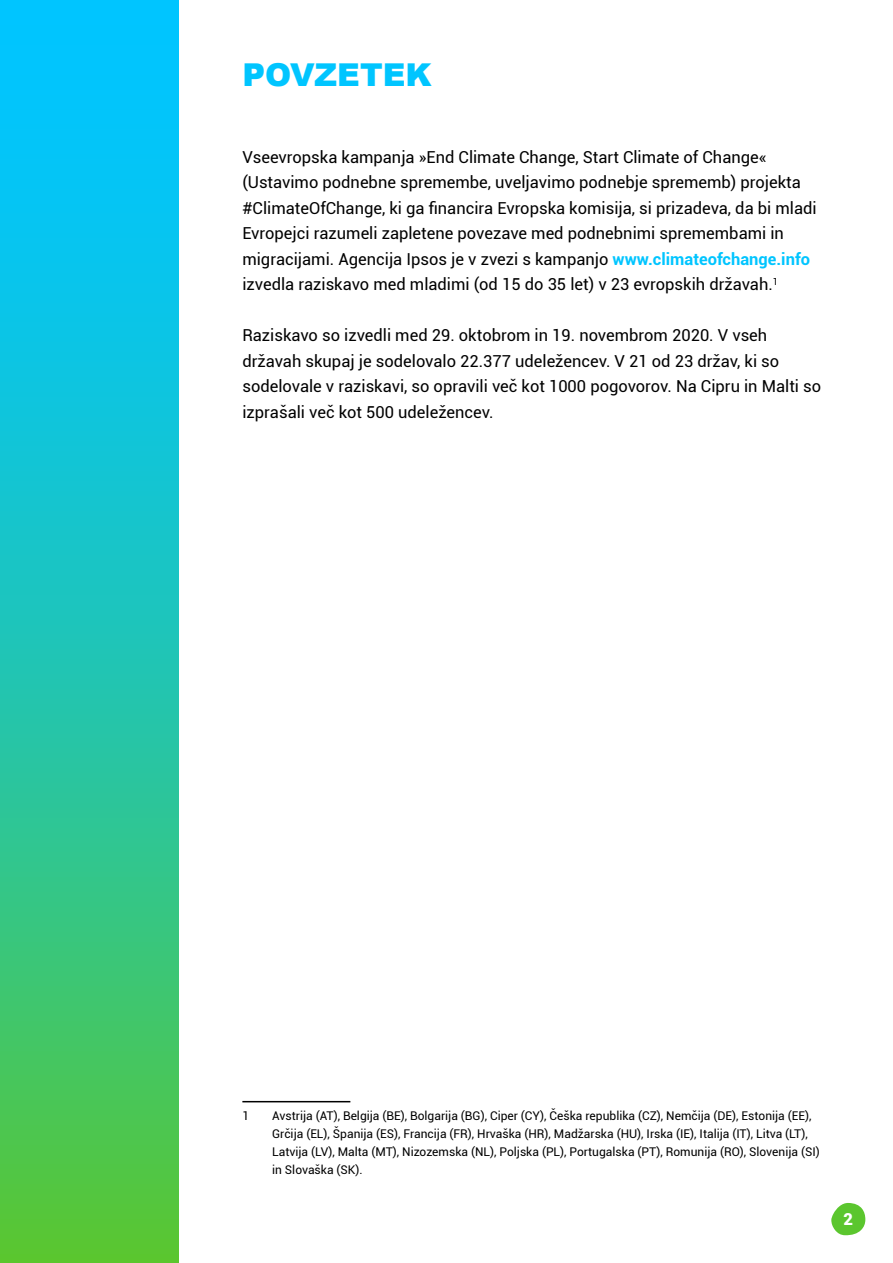
<style>
.page{position:relative;width:893px;height:1263px;background:#fff}
.page>*{position:absolute;margin:0;border:0;box-sizing:border-box;transform-origin:0 0}
.t1{font:900 31.5px "Arial";color:#00c5ff}
.TEKST{font:16.5px/25.5px "Roboto";color:#000}
.TEKST-2{font:900 16.5px "Roboto";color:#fff}
.TEKST-3{font:12px/18px "Roboto";color:#000}
.s1{font-weight:700;color:#00c5ff}
</style>
<div class="page">
<svg style="left:0;top:0;width:179px;height:1263px;background:#23c5ae"></svg>
<svg style="left:831px;top:1203px;width:34px;height:32px"></svg>
<hr style="left:242px;top:1101px;width:108px;height:1px;background:#000">
<p class="t1" style="left:242px;top:52px;width:191px">POVZETEK</p>
<p class="TEKST" style="left:242px;top:144px;width:576px">Vseevropska kampanja »End Climate Change, Start Climate of Change« (Ustavimo podnebne spremembe, uveljavimo podnebje sprememb) projekta #ClimateOfChange, ki ga financira Evropska komisija, si prizadeva, da bi mladi Evropejci razumeli zapletene povezave med podnebnimi spremembami in migracijami. Agencija Ipsos je v zvezi s kampanjo <span class="s1">www.climateofchange.info </span>izvedla raziskavo med mladimi (od 15 do 35 let) v 23 evropskih državah.<sup>1</sup></p>
<p class="TEKST" style="left:242px;top:322px;width:580px">Raziskavo so izvedli med 29. oktobrom in 19. novembrom 2020. V vseh državah skupaj je sodelovalo 22.377 udeležencev. V 21 od 23 držav, ki so sodelovale v raziskavi, so opravili več kot 1000 pogovorov. Na Cipru in Malti so izprašali več kot 500 udeležencev.</p>
<p class="TEKST-3" style="left:242px;top:1106px;width:8px">1</p>
<p class="TEKST-3" style="left:272px;top:1106px;width:549px">Avstrija (AT), Belgija (BE), Bolgarija (BG), Ciper (CY), Češka republika (CZ), Nemčija (DE), Estonija (EE), Grčija (EL), Španija (ES), Francija (FR), Hrvaška (HR), Madžarska (HU), Irska (IE), Italija (IT), Litva (LT), Latvija (LV), Malta (MT), Nizozemska (NL), Poljska (PL), Portugalska (PT), Romunija (RO), Slovenija (SI) in Slovaška (SK).</p>
<p class="TEKST-2" style="left:843px;top:1208px;width:11px">2</p>
</div>
